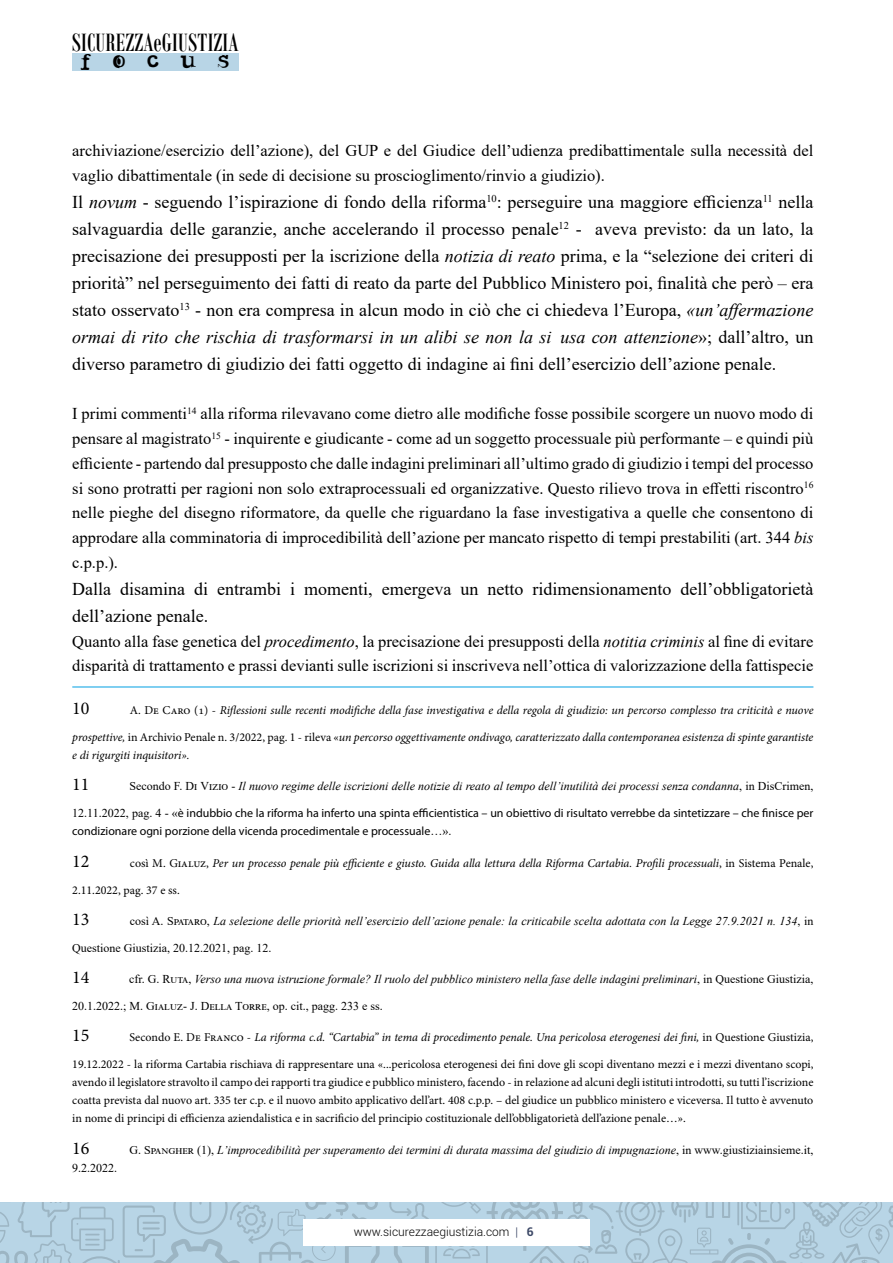
<style>
.page{position:relative;width:893px;height:1263px;background:#fff}
.page>*{position:absolute;margin:0;border:0;box-sizing:border-box;transform-origin:0 0}
.t1{font:27px "Bodoni MT Condensed";letter-spacing:.01em;color:#000}
.t2{font:18px/27px "Times New Roman";color:#000;text-align:justify}
.t3{font:18px "Minion Pro";color:#000}
.t4{font:18px "Noir Filled";letter-spacing:1.13em;color:#000}
.t5{font:16.5px/24.8px "Times New Roman";color:#000}
.t6{font:12px/18px "Minion Pro";color:#000;text-align:justify}
.t7{font:italic 12px/18px "Minion Pro";letter-spacing:-.01em;color:#000}
.t8{font:italic 12px "Times New Roman";color:#000}
.t9{font:12px/18px "Myriad Pro";color:#000}
.t10{font:12px "Times New Roman";color:#000}
.t11{font:300 12px "Roboto";color:#000}
.s1{font-style:italic}
.s2{font-style:normal}
.s3{font-family:"Times New Roman"}
.s4{color:#3d4967}
.s5{font-weight:700;color:#3d4967}
</style>
<div class="page">
<svg style="left:0;top:1202px;width:893px;height:61px;background:#b2cedf"></svg>
<div style="left:303px;top:1219px;width:287px;height:26px;background:#fff"></div>
<div style="left:72px;top:53px;width:167px;height:18px;background:#b8d5e6"></div>
<hr style="left:72px;top:687px;width:741px;height:1px;background:#009fe3">
<h1 class="t1" style="left:72px;top:26px;width:168px">SICUREZZAeGIUSTIZIA</h1>
<p class="t4" style="left:80px;top:48px;width:151px">FOCUS</p>
<p class="t5" style="left:72px;top:138px;width:743px">archiviazione/esercizio dell’azione), del GUP e del Giudice dell’udienza predibattimentale sulla necessità del vaglio dibattimentale (in sede di decisione su proscioglimento/rinvio a giudizio).</p>
<p class="t2" style="left:72px;top:188px;width:743px">Il <span class="s1">novum</span> - seguendo l’ispirazione di fondo della riforma<sup>10</sup>: perseguire una maggiore efficienza<sup>11</sup> nella salvaguardia delle garanzie, anche accelerando il processo penale<sup>12</sup> - aveva previsto: da un lato, la precisazione dei presupposti per la iscrizione della <span class="s1">notizia di reato</span> prima, e la “selezione dei criteri di priorità” nel perseguimento dei fatti di reato da parte del Pubblico Ministero poi, finalità che però – era stato osservato<sup>13</sup> - non era compresa in alcun modo in ciò che ci chiedeva l’Europa, <span class="s1">«un’affermazione ormai di rito che rischia di trasformarsi in un alibi se non la si usa con attenzione</span>»; dall’altro, un diverso parametro di giudizio dei fatti oggetto di indagine ai fini dell’esercizio dell’azione penale.</p>
<p class="t5" style="left:72px;top:401px;width:743px;text-align:justify">I primi commenti<sup>14</sup> alla riforma rilevavano come dietro alle modifiche fosse possibile scorgere un nuovo modo di pensare al magistrato<sup>15</sup> - inquirente e giudicante - come ad un soggetto processuale più performante – e quindi più efficiente - partendo dal presupposto che dalle indagini preliminari all’ultimo grado di giudizio i tempi del processo si sono protratti per ragioni non solo extraprocessuali ed organizzative. Questo rilievo trova in effetti riscontro<sup>16 </sup>nelle pieghe del disegno riformatore, da quelle che riguardano la fase investigativa a quelle che consentono di approdare alla comminatoria di improcedibilità dell’azione per mancato rispetto di tempi prestabiliti (art. 344 <span class="s1">bis </span>c.p.p.).</p>
<p class="t2" style="left:72px;top:575px;width:743px">Dalla disamina di entrambi i momenti, emergeva un netto ridimensionamento dell’obbligatorietà dell’azione penale.</p>
<p class="t5" style="left:72px;top:628px;width:743px">Quanto alla fase genetica del <span class="s1">procedimento</span>, la precisazione dei presupposti della <span class="s1">notitia criminis</span> al fine di evitare disparità di trattamento e prassi devianti sulle iscrizioni si inscriveva nell’ottica di valorizzazione della fattispecie</p>
<p class="t3" style="left:72px;top:697px;width:19px">10</p>
<p class="t7" style="left:130px;top:701px;width:685px"><span class="s2">A. De Caro (1) -</span> Riflessioni sulle recenti modifiche della fase investigativa e della regola di giudizio: un percorso complesso tra criticità e nuove</p>
<p class="t7" style="left:72px;top:728px;width:743px">prospettive, <span class="s2">in Archivio Penale n. 3/2022, pag. 1 - rileva «</span>un percorso oggettivamente ondivago, caratterizzato dalla contemporanea esistenza di spinte garantiste e di rigurgiti inquisitori».</p>
<p class="t3" style="left:72px;top:774px;width:19px">11</p>
<p class="t8" style="left:129px;top:778px;width:685px"><span class="s2">Secondo F. Di Vizio -</span> Il nuovo regime delle iscrizioni delle notizie di reato al tempo dell’inutilità dei processi senza condanna<span class="s2">, in DisCrimen,</span></p>
<p class="t9" style="left:72px;top:804px;width:743px"><span class="s3">12.11.2022, pag. 4 - «</span>è indubbio che la riforma ha inferto una spinta efficientistica – un obiettivo di risultato verrebbe da sintetizzare – che finisce per condizionare ogni porzione della vicenda procedimentale e processuale<span class="s3">…».</span></p>
<p class="t3" style="left:72px;top:850px;width:19px">12</p>
<p class="t7" style="left:130px;top:854px;width:685px"><span class="s2">così M. Gialuz,</span> Per un processo penale più efficiente e giusto. Guida alla lettura della Riforma Cartabia. Profili processuali<span class="s2">, in Sistema Penale,</span></p>
<p class="t6" style="left:72px;top:881px;width:109px">2.11.2022, pag. 37 e ss.</p>
<p class="t3" style="left:72px;top:908px;width:19px">13</p>
<p class="t8" style="left:130px;top:912px;width:685px"><span class="s2">così A. Spataro,</span> La selezione delle priorità nell’esercizio dell’azione penale: la criticabile scelta adottata con la Legge 27.9.2021 n. 134<span class="s2">, in</span></p>
<p class="t10" style="left:72px;top:939px;width:201px">Questione Giustizia, 20.12.2021, pag. 12.</p>
<p class="t3" style="left:72px;top:966px;width:19px">14</p>
<p class="t8" style="left:129px;top:971px;width:686px"><span class="s2">cfr. G. Ruta,</span> Verso una nuova istruzione formale? Il ruolo del pubblico ministero nella fase delle indagini preliminari<span class="s2">, in Questione Giustizia,</span></p>
<p class="t10" style="left:72px;top:997px;width:312px">20.1.2022.; M. Gialuz- J. Della Torre, op. cit., pagg. 233 e ss.</p>
<p class="t3" style="left:72px;top:1025px;width:19px">15</p>
<p class="t7" style="left:129px;top:1028px;width:685px"><span class="s2">Secondo E. De Franco -</span> La riforma c.d. “Cartabia” in tema di procedimento penale. Una pericolosa eterogenesi dei fini, <span class="s2">in Questione Giustizia,</span></p>
<p class="t6" style="left:72px;top:1056px;width:743px">19.12.2022 - la riforma Cartabia rischiava di rappresentare una «...pericolosa eterogenesi dei fini dove gli scopi diventano mezzi e i mezzi diventano scopi, avendo il legislatore stravolto il campo dei rapporti tra giudice e pubblico ministero, facendo - in relazione ad alcuni degli istituti introdotti, su tutti l’iscrizione coatta prevista dal nuovo art. 335 ter c.p. e il nuovo ambito applicativo dell’art. 408 c.p.p. – del giudice un pubblico ministero e viceversa. Il tutto è avvenuto in nome di principi di efficienza aziendalistica e in sacrificio del principio costituzionale dell’obbligatorietà dell’azione penale…».</p>
<p class="t3" style="left:72px;top:1137px;width:19px">16</p>
<p class="t8" style="left:129px;top:1141px;width:685px"><span class="s2">G. Spangher (1),</span> L’improcedibilità per superamento dei termini di durata massima del giudizio di impugnazione<span class="s2">, in www.giustiziainsieme.it,</span></p>
<p class="t10" style="left:72px;top:1159px;width:47px">9.2.2022.</p>
<p class="t11" style="left:354px;top:1223px;width:181px">www.sicurezzaegiustizia.com <span class="s4">|</span> <span class="s5">6</span></p>
</div>
